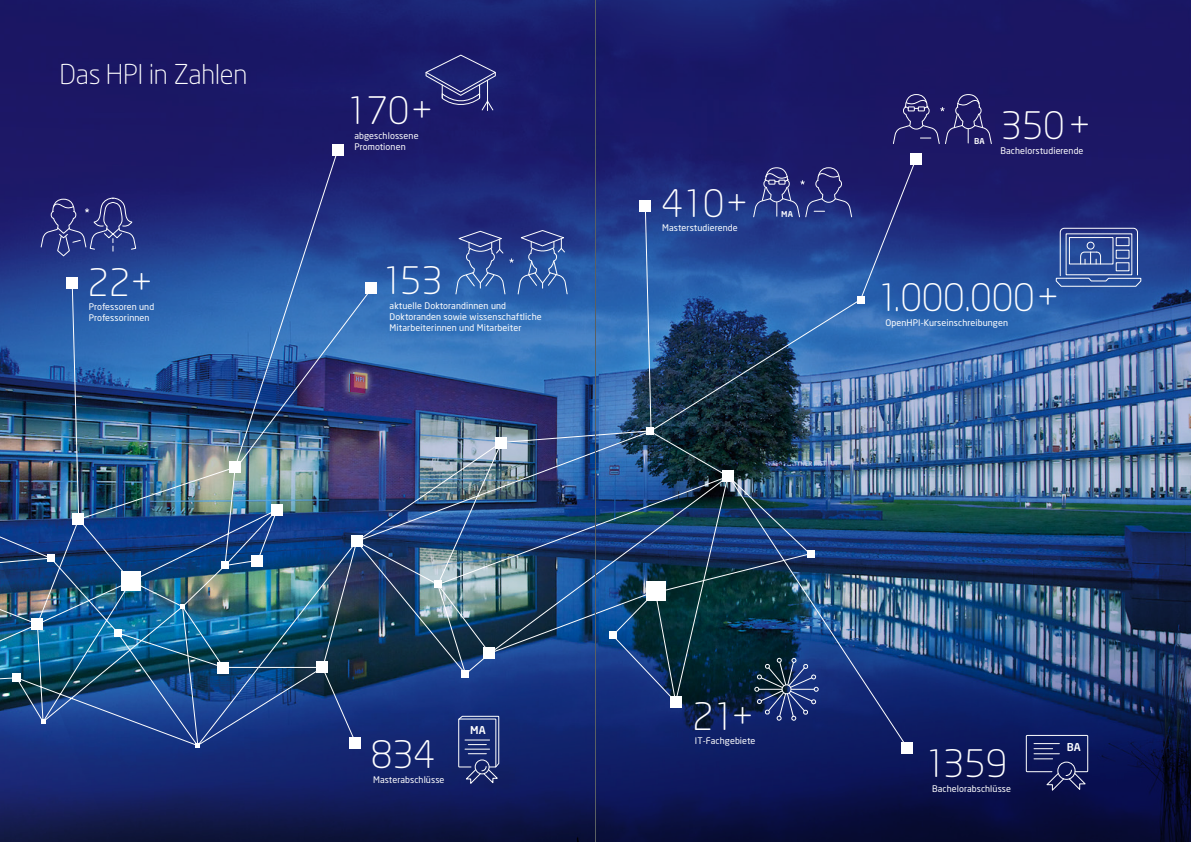
<style>
.page{position:relative;width:1191px;height:842px;background:#fff}
.page>*{position:absolute;margin:0;border:0;box-sizing:border-box;transform-origin:0 0}
.t1{font:300 37.4px "Neo Sans";letter-spacing:-.01em;color:#fff}
.t2{font:300 27px "Neo Sans";letter-spacing:-.01em;color:#fff}
.t3{font:500 10.7px "Neo Sans";color:#fff}
.t4{font:9px/11px "Neo Sans";letter-spacing:.01em;color:#fff}
.t5{font:500 8.1px "Neo Sans";color:#fff}
</style>
<div class="page">
<svg style="left:0;top:0;width:1191px;height:308px;background:#1c2170"></svg>
<img style="left:0;top:308px;width:1191px;height:534px">
<svg style="left:860px;top:158px;width:56px;height:142px;background:#233785"></svg>
<img style="left:0;top:476px;width:728px;height:270px">
<div style="left:670px;top:696px;width:11px;height:11px;background:#fff"></div>
<svg style="left:0;top:624px;width:38px;height:56px;background:#1c729b"></svg>
<div style="left:66px;top:278px;width:12px;height:11px;background:#fff"></div>
<div style="left:332px;top:144px;width:12px;height:11px;background:#fff"></div>
<div style="left:1025px;top:735px;width:63px;height:37px;border:1px solid #fff"></div>
<svg style="left:1034px;top:743px;width:53px;height:49px;background:#212964"></svg>
<svg style="left:457px;top:715px;width:43px;height:71px;background:#344381"></svg>
<svg style="left:424px;top:54px;width:73px;height:57px;background:#30327b"></svg>
<svg style="left:40px;top:197px;width:97px;height:60px;background:#323984"></svg>
<div style="left:350px;top:737px;width:11px;height:12px;background:#fff"></div>
<div style="left:901px;top:742px;width:12px;height:12px;background:#fff"></div>
<svg style="left:322px;top:667px;width:34px;height:77px;background:#20396f"></svg>
<svg style="left:234px;top:149px;width:138px;height:134px;background:#233584"></svg>
<svg style="left:752px;top:167px;width:100px;height:51px;background:#313781"></svg>
<svg style="left:892px;top:94px;width:100px;height:51px;background:#302b72"></svg>
<svg style="left:1054px;top:227px;width:87px;height:60px;background:#4863a5"></svg>
<div style="left:639px;top:200px;width:12px;height:11px;background:#fff"></div>
<div style="left:857px;top:296px;width:7px;height:7px;background:#fff"></div>
<img style="left:356px;top:205px;width:295px;height:380px">
<img style="left:72px;top:283px;width:789px;height:237px">
<svg style="left:455px;top:229px;width:113px;height:66px;background:#3758a0"></svg>
<img style="left:728px;top:475px;width:180px;height:274px">
<div style="left:910px;top:154px;width:11px;height:11px;background:#fff"></div>
<div style="left:722px;top:470px;width:12px;height:12px;background:#fff"></div>
<hr style="left:595px;top:0;width:1px;height:842px;background:#5a5f62">
<h2 class="t2" style="left:60px;top:58px;width:189px">Das HPI in Zahlen</h2>
<h1 class="t1" style="left:87px;top:260px;width:67px">22+</h1>
<p class="t4" style="left:89px;top:301px;width:67px">Professoren und<br>Professorinnen</p>
<h1 class="t1" style="left:346px;top:88px;width:88px">170+</h1>
<p class="t4" style="left:354px;top:130px;width:66px">abgeschlossene<br>Promotionen</p>
<h1 class="t1" style="left:382px;top:259px;width:62px">153</h1>
<p class="t4" style="left:390px;top:300px;width:153px">aktuelle Doktorandinnen und<br>Doktoranden sowie wissenschaftliche</p>
<p class="t4" style="left:390px;top:322px;width:133px">Mitarbeiterinnen und Mitarbeiter</p>
<h1 class="t1" style="left:661px;top:181px;width:88px">410+</h1>
<p class="t4" style="left:662px;top:222px;width:77px">Masterstudierende</p>
<p class="t5" style="left:781px;top:209px;width:13px">MA</p>
<p class="t5" style="left:974px;top:136px;width:12px">BA</p>
<h1 class="t1" style="left:1000px;top:103px;width:91px">350+</h1>
<p class="t4" style="left:1000px;top:145px;width:85px">Bachelorstudierende</p>
<h1 class="t1" style="left:877px;top:275px;width:183px">1.000.000+</h1>
<p class="t4" style="left:885px;top:317px;width:124px">OpenHPI-Kurseinschreibungen</p>
<h1 class="t1" style="left:371px;top:732px;width:66px">834</h1>
<p class="t4" style="left:373px;top:774px;width:73px">Masterabschlüsse</p>
<p class="t3" style="left:470px;top:723px;width:17px">MA</p>
<h1 class="t1" style="left:692px;top:694px;width:63px">21+</h1>
<p class="t4" style="left:695px;top:735px;width:62px">IT-Fachgebiete</p>
<h1 class="t1" style="left:925px;top:741px;width:83px">1359</h1>
<p class="t4" style="left:932px;top:783px;width:80px">Bachelorabschlüsse</p>
<p class="t3" style="left:1067px;top:740px;width:15px">BA</p>
</div>
